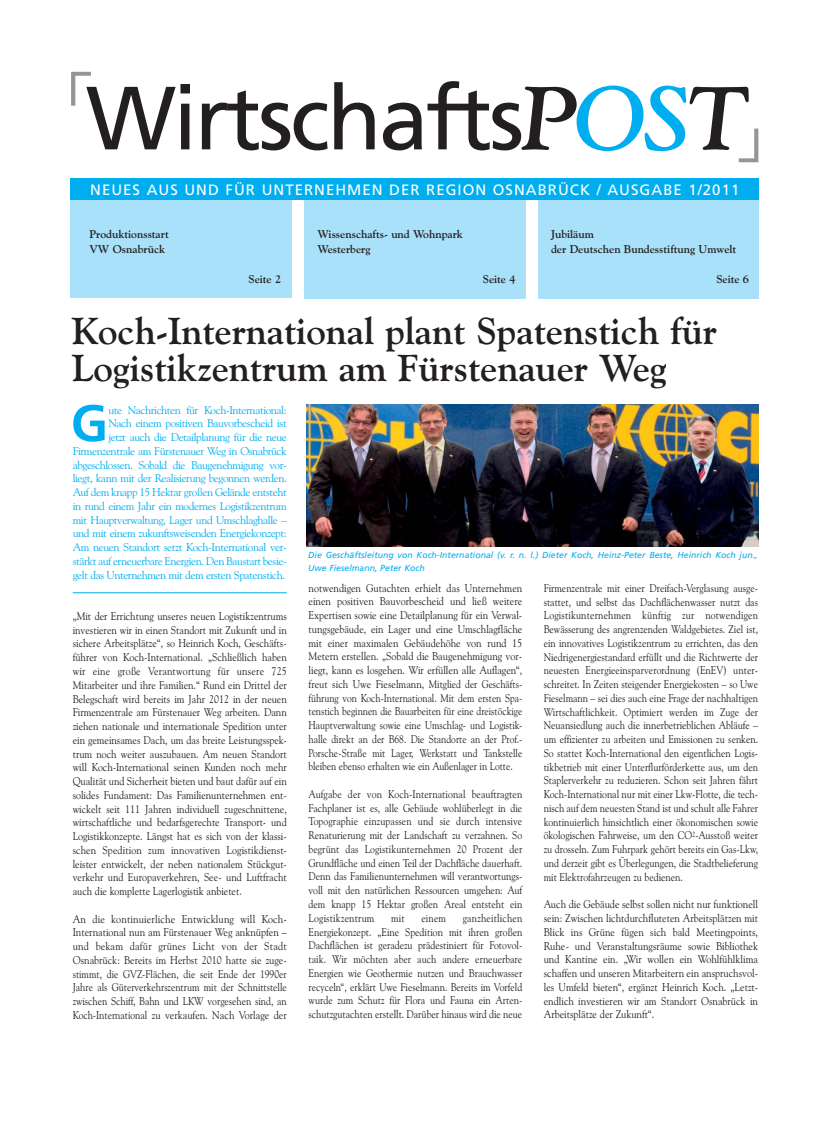
<style>
.page{position:relative;width:830px;height:1138px;background:#fff}
.page>*{position:absolute;margin:0;border:0;box-sizing:border-box;transform-origin:0 0}
.t1{font:89.5px "Frutiger";letter-spacing:-.035em;color:#231f20}
.t2{font:700 51.38px "Frutiger";color:#00aeef}
.t3{font:700 37.5px/37.5px "Goudy Old Style BT";color:#231f20}
.t4{font:15px "Frutiger";letter-spacing:.065em;color:#fff}
.t5{font:11.25px/13.8px "Goudy Old Style BT";color:#231f20;text-align:justify;scale:.87 1}
.t6{font:11.25px/13.8px "Goudy Old Style BT";color:#231f20;text-align:justify;scale:.9 1}
.t7{font:11.25px/13.8px "Goudy Old Style BT";color:#231f20;text-align:justify;scale:.89 1}
.t8{font:11.25px/13.8px "Goudy Old Style BT";letter-spacing:-.035em;color:#00aeef;text-align:right}
.t9{font:700 11.25px/15px "Goudy Old Style BT";color:#231f20}
.t10{font:italic 8.75px/13.8px "Frutiger";color:#00aeef}
.s1{font-family:"Goudy Old Style BT";font-weight:700;font-style:italic}
.s2{font-family:"Goudy Old Style BT";font-weight:700;font-style:italic;color:#00aeef}
</style>
<div class="page">
<svg style="left:71px;top:72px;width:20px;height:34px"></svg>
<svg style="left:738px;top:128px;width:20px;height:34px"></svg>
<div style="left:71px;top:198px;width:221px;height:100px;background:#aae1fa"></div>
<div style="left:537px;top:193px;width:221px;height:105px;background:#aae1fa"></div>
<div style="left:304px;top:193px;width:221px;height:105px;background:#aae1fa"></div>
<div style="left:71px;top:178px;width:687px;height:22px;background:#00aeef"></div>
<hr style="left:73px;top:592px;width:214px;height:1px;background:#00aeef">
<img style="left:307px;top:405px;width:451px;height:141px">
<h1 class="t1" style="left:86px;top:82px;width:662px">Wirtschafts<span class="s1">P</span><span class="s2">OS</span><span class="s1">T</span></h1>
<h3 class="t4" style="left:90px;top:183px;width:650px">NEUES AUS UND FÜR UNTERNEHMEN DER REGION OSNABRÜCK / AUSGABE 1/2011</h3>
<p class="t9" style="left:89px;top:228px;width:81px">Produktionsstart<br>VW Osnabrück</p>
<p class="t9" style="left:248px;top:273px;width:34px">Seite 2</p>
<p class="t9" style="left:317px;top:228px;width:147px">Wissenschafts- und Wohnpark<br>Westerberg</p>
<p class="t9" style="left:482px;top:273px;width:34px">Seite 4</p>
<p class="t9" style="left:551px;top:228px;width:186px">Jubiläum<br>der Deutschen Bundesstiftung Umwelt</p>
<p class="t9" style="left:716px;top:273px;width:34px">Seite 6</p>
<h3 class="t3" style="left:72px;top:315px;width:646px">Koch-International plant Spatenstich für<br>Logistikzentrum am Fürstenauer Weg</h3>
<h2 class="t2" style="left:71px;top:402px;width:39px">G</h2>
<p class="t8" style="left:73px;top:403px;width:215px">ute Nachrichten für Koch-International:<br>Nach einem positiven Bauvorbescheid ist<br>jetzt auch die Detailplanung für die neue Firmenzentrale am Fürstenauer Weg in Osnabrück abgeschlossen. Sobald die Baugenehmigung vor&shy;liegt, kann mit der Realisierung begonnen werden.<br>Auf dem knapp 15 Hektar großen Gelände entsteht in rund einem Jahr ein modernes Logistikzentrum mit Hauptverwaltung, Lager und Umschlaghalle – und mit einem zukunftsweisenden Energiekonzept:<br>Am neuen Standort setzt Koch-International ver&shy;stärkt auf erneuerbare Energien. Den Baustart besie&shy;gelt das Unternehmen mit dem ersten Spatenstich.</p>
<p class="t7" style="left:73px;top:610px;width:242px">„Mit der Errichtung unseres neuen Logistikzentrums investieren wir in einen Standort mit Zukunft und in sichere Arbeitsplätze“, so Heinrich Koch, Geschäfts&shy;führer von Koch-International. „Schließlich haben wir eine große Verantwortung für unsere 725<br>Mitarbeiter und ihre Familien.“ Rund ein Drittel der Belegschaft wird bereits im Jahr 2012 in der neuen Firmenzentrale am Fürstenauer Weg arbeiten. Dann ziehen nationale und internationale Spedition unter ein gemeinsames Dach, um das breite Leistungsspek&shy;trum noch weiter auszubauen. Am neuen Standort will Koch-International seinen Kunden noch mehr Qualität und Sicherheit bieten und baut dafür auf ein solides Fundament: Das Familienunternehmen ent&shy;wickelt seit 111 Jahren individuell zugeschnittene, wirtschaftliche und bedarfsgerechte Transport- und Logistikkonzepte. Längst hat es sich von der klassi&shy;schen Spedition zum innovativen Logistikdienst&shy;leister entwickelt, der neben nationalem Stückgut&shy;verkehr und Europaverkehren, See- und Luftfracht auch die komplette Lagerlogistik anbietet.</p>
<p class="t6" style="left:73px;top:912px;width:239px">An die kontinuierliche Entwicklung will Koch-International nun am Fürstenauer Weg anknüpfen – und bekam dafür grünes Licht von der Stadt Osnabrück: Bereits im Herbst 2010 hatte sie zuge&shy;stimmt, die GVZ-Flächen, die seit Ende der 1990er Jahre als Güterverkehrszentrum mit der Schnittstelle zwischen Schiff, Bahn und LKW vorgesehen sind, an Koch-International zu verkaufen. Nach Vorlage der</p>
<p class="t10" style="left:308px;top:548px;width:450px">Die Geschäftsleitung von Koch-International (v. r. n. l.) Dieter Koch, Heinz-Peter Beste, Heinrich Koch jun.,<br>Uwe Fieselmann, Peter Koch</p>
<p class="t6" style="left:308px;top:581px;width:239px">notwendigen Gutachten erhielt das Unternehmen einen positiven Bauvorbescheid und ließ weitere Expertisen sowie eine Detailplanung für ein Verwal&shy;tungsgebäude, ein Lager und eine Umschlagfläche mit einer maximalen Gebäudehöhe von rund 15<br>Metern erstellen. „Sobald die Baugenehmigung vor&shy;liegt, kann es losgehen. Wir erfüllen alle Auflagen“, freut sich Uwe Fieselmann, Mitglied der Geschäfts&shy;führung von Koch-International. Mit dem ersten Spa&shy;tenstich beginnen die Bauarbeiten für eine dreistöckige Hauptverwaltung sowie eine Umschlag- und Logistik&shy;halle direkt an der B68. Die Standorte an der Prof.- Porsche-Straße mit Lager, Werkstatt und Tankstelle bleiben ebenso erhalten wie ein Außenlager in Lotte.</p>
<p class="t5" style="left:308px;top:788px;width:247px">Aufgabe der von Koch-International beauftragten Fachplaner ist es, alle Gebäude wohlüberlegt in die Topographie einzupassen und sie durch intensive Renaturierung mit der Landschaft zu verzahnen. So begrünt das Logistikunternehmen 20 Prozent der Grundfläche und einen Teil der Dachfläche dauerhaft.<br>Denn das Familienunternehmen will verantwortungs&shy;voll mit den natürlichen Ressourcen umgehen: Auf dem knapp 15 Hektar großen Areal entsteht ein Logistikzentrum</p>
<p class="t5" style="left:543px;top:582px;width:248px">Firmenzentrale mit einer Dreifach-Verglasung ausge&shy;stattet, und selbst das Dachflächenwasser nutzt das Logistikunternehmen künftig zur notwendigen Bewässerung des angrenzenden Waldgebietes. Ziel ist, ein innovatives Logistikzentrum zu errichten, das den Niedrigenergiestandard erfüllt und die Richtwerte der neuesten Energieeinsparverordnung (EnEV) unter&shy;schreitet. In Zeiten steigender Energiekosten – so Uwe Fieselmann – sei dies auch eine Frage der nachhaltigen Wirtschaftlichkeit. Optimiert werden im Zuge der Neuansiedlung auch die innerbetrieblichen Abläufe – um effizienter zu arbeiten und Emissionen zu senken.<br>So stattet Koch-International den eigentlichen Logis&shy;tikbetrieb mit einer Unterflurförderkette aus, um den Staplerverkehr zu reduzieren. Schon seit Jahren fährt Koch-International nur mit einer Lkw-Flotte, die tech&shy;nisch auf dem neuesten Stand ist und schult alle Fahrer kontinuierlich hinsichtlich einer ökonomischen sowie ökologischen Fahrweise, um den CO<sup>2</sup>-Ausstoß weiter zu drosseln. Zum Fuhrpark gehört bereits ein Gas-Lkw, und derzeit gibt es Überlegungen, die Stadtbelieferung mit Elektrofahrzeugen zu bedienen.</p>
<p class="t6" style="left:543px;top:898px;width:239px">Auch die Gebäude selbst sollen nicht nur funktionell sein: Zwischen lichtdurchfluteten Arbeitsplätzen mit Blick ins Grüne fügen sich bald Meetingpoints, Ruhe- und Veranstaltungsräume sowie Bibliothek und Kantine ein. „Wir wollen ein Wohlfühlklima schaffen und unseren Mitarbeitern ein anspruchsvol&shy;les Umfeld bieten“, ergänzt Heinrich Koch. „Letzt&shy;endlich investieren wir am Standort Osnabrück in Arbeitsplätze der Zukunft“.</p>
<p class="t5" style="left:308px;top:911px;width:247px;text-indent:154px">ganzheitlichen Energiekonzept. „Eine Spedition mit ihren großen Dachflächen ist geradezu prädestiniert für Fotovol&shy;taik. Wir möchten aber auch andere erneuerbare Energien wie Geothermie nutzen und Brauchwasser recyceln“, erklärt Uwe Fieselmann. Bereits im Vorfeld wurde zum Schutz für Flora und Fauna ein Arten&shy;schutzgutachten erstellt. Darüber hinaus wird die neue</p>
<p class="t5" style="left:391px;top:911px;width:17px">mit</p>
<p class="t5" style="left:421px;top:911px;width:30px">einem</p>
</div>
